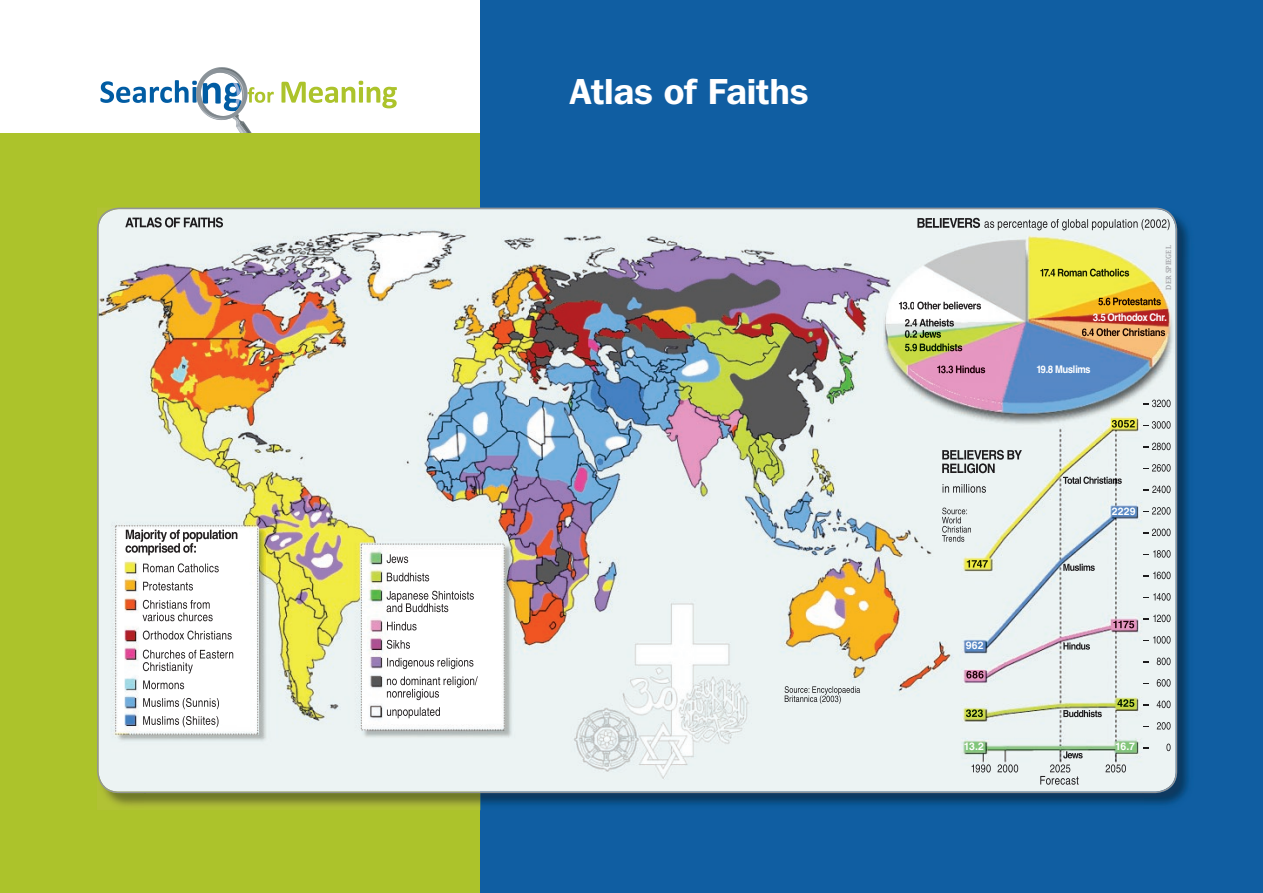
<style>
.page{position:relative;width:1263px;height:893px;background:#fff}
.page>*{position:absolute;margin:0;border:0;box-sizing:border-box;transform-origin:0 0}
.t1{font:600 36px "Franklin Gothic IT Cby BT";letter-spacing:-.005em;color:#fff}
.t2{font:700 condensed 10.5px "Helvetica";letter-spacing:.01em;color:#fff}
.t3{font:700 10.5px "Helvetica";letter-spacing:.015em;color:#fff}
.t4{font:600 7.2px "Lucida Fax";letter-spacing:.01em;color:#a8a9ad;scale:.91 1}
</style>
<div class="page">
<svg style="left:281px;top:81px;width:116px;height:27px"></svg>
<svg style="left:100px;top:67px;width:174px;height:66px"></svg>
<div style="left:0;top:133px;width:534px;height:760px;background:#acc32b"></div>
<div style="left:480px;top:0;width:783px;height:893px;background:#105ea2"></div>
<img style="left:116px;top:207px;width:1073px;height:50px">
<img style="left:105px;top:793px;width:39px;height:13px">
<img style="left:144px;top:793px;width:999px;height:17px">
<img style="left:1143px;top:257px;width:46px;height:548px">
<img style="left:97px;top:208px;width:1080px;height:585px">
<img style="left:125px;top:217px;width:98px;height:11px">
<img style="left:917px;top:218px;width:63px;height:10px">
<img style="left:984px;top:219px;width:125px;height:11px">
<img style="left:1109px;top:219px;width:60px;height:11px">
<img style="left:126px;top:530px;width:112px;height:12px">
<img style="left:126px;top:543px;width:70px;height:12px">
<img style="left:143px;top:563px;width:76px;height:9px">
<img style="left:143px;top:582px;width:50px;height:8px">
<img style="left:143px;top:600px;width:67px;height:9px">
<img style="left:143px;top:612px;width:70px;height:9px">
<img style="left:143px;top:631px;width:89px;height:9px">
<img style="left:143px;top:650px;width:91px;height:9px">
<img style="left:143px;top:662px;width:50px;height:11px">
<img style="left:143px;top:680px;width:41px;height:9px">
<img style="left:143px;top:698px;width:76px;height:11px">
<img style="left:143px;top:716px;width:76px;height:11px">
<img style="left:387px;top:554px;width:21px;height:9px">
<img style="left:387px;top:573px;width:42px;height:8px">
<img style="left:387px;top:591px;width:87px;height:11px">
<img style="left:387px;top:603px;width:61px;height:9px">
<img style="left:387px;top:622px;width:30px;height:8px">
<img style="left:387px;top:640px;width:23px;height:9px">
<img style="left:387px;top:658px;width:86px;height:11px">
<img style="left:387px;top:676px;width:91px;height:12px">
<img style="left:387px;top:689px;width:52px;height:11px">
<img style="left:387px;top:707px;width:53px;height:11px">
<img style="left:785px;top:686px;width:75px;height:9px">
<img style="left:785px;top:695px;width:56px;height:9px">
<img style="left:942px;top:508px;width:25px;height:6px">
<img style="left:942px;top:517px;width:19px;height:6px">
<img style="left:942px;top:526px;width:21px;height:7px">
<svg style="left:963px;top:528px;width:8px;height:5px"></svg>
<img style="left:942px;top:535px;width:22px;height:7px">
<img style="left:942px;top:450px;width:80px;height:10px">
<img style="left:942px;top:463px;width:53px;height:10px">
<img style="left:942px;top:484px;width:44px;height:9px">
<img style="left:1040px;top:776px;width:39px;height:9px">
<img style="left:971px;top:764px;width:155px;height:8px">
<img style="left:1063px;top:477px;width:59px;height:7px">
<img style="left:1063px;top:564px;width:32px;height:7px">
<img style="left:1063px;top:642px;width:27px;height:8px">
<img style="left:1063px;top:710px;width:39px;height:7px">
<img style="left:1063px;top:751px;width:20px;height:7px">
<img style="left:967px;top:560px;width:21px;height:7px">
<img style="left:966px;top:671px;width:17px;height:7px">
<img style="left:966px;top:709px;width:17px;height:8px">
<img style="left:1117px;top:699px;width:17px;height:8px">
<img style="left:1113px;top:621px;width:21px;height:7px">
<img style="left:1112px;top:420px;width:23px;height:8px">
<img style="left:1152px;top:400px;width:18px;height:7px">
<img style="left:1152px;top:421px;width:18px;height:8px">
<svg style="left:1144px;top:443px;width:26px;height:7px"></svg>
<svg style="left:1144px;top:464px;width:26px;height:8px"></svg>
<svg style="left:1144px;top:486px;width:26px;height:7px"></svg>
<svg style="left:1144px;top:507px;width:26px;height:8px"></svg>
<svg style="left:1144px;top:529px;width:26px;height:7px"></svg>
<svg style="left:1144px;top:550px;width:26px;height:8px"></svg>
<svg style="left:1144px;top:572px;width:26px;height:7px"></svg>
<svg style="left:1144px;top:593px;width:26px;height:8px"></svg>
<svg style="left:1144px;top:615px;width:26px;height:7px"></svg>
<svg style="left:1144px;top:636px;width:26px;height:8px"></svg>
<svg style="left:1157px;top:658px;width:13px;height:7px"></svg>
<svg style="left:1157px;top:679px;width:13px;height:8px"></svg>
<svg style="left:1157px;top:701px;width:13px;height:7px"></svg>
<svg style="left:1157px;top:722px;width:13px;height:8px"></svg>
<svg style="left:1166px;top:744px;width:4px;height:7px"></svg>
<img style="left:1040px;top:269px;width:89px;height:8px">
<img style="left:1098px;top:298px;width:63px;height:7px">
<img style="left:1082px;top:328px;width:83px;height:8px">
<img style="left:899px;top:302px;width:16px;height:7px">
<img style="left:915px;top:302px;width:26px;height:7px">
<img style="left:943px;top:302px;width:38px;height:7px">
<img style="left:905px;top:319px;width:49px;height:8px">
<img style="left:905px;top:330px;width:36px;height:8px">
<img style="left:905px;top:343px;width:57px;height:8px">
<img style="left:937px;top:365px;width:48px;height:8px">
<h1 class="t1" style="left:570px;top:68px;width:240px">Atlas of Faiths</h1>
<p class="t4" style="left:1164px;top:290px;width:50px;rotate:-90deg">DER SPIEGEL</p>
<p class="t2" style="left:1093px;top:311px;width:75px">3.5 Orthodox Chr.</p>
<p class="t3" style="left:966px;top:639px;width:19px">962</p>
<p class="t2" style="left:1036px;top:363px;width:56px">19.8 Muslims</p>
<p class="t3" style="left:1112px;top:505px;width:25px">2229</p>
<p class="t3" style="left:964px;top:740px;width:22px">13.2</p>
<p class="t3" style="left:1115px;top:740px;width:21px">16.7</p>
</div>
